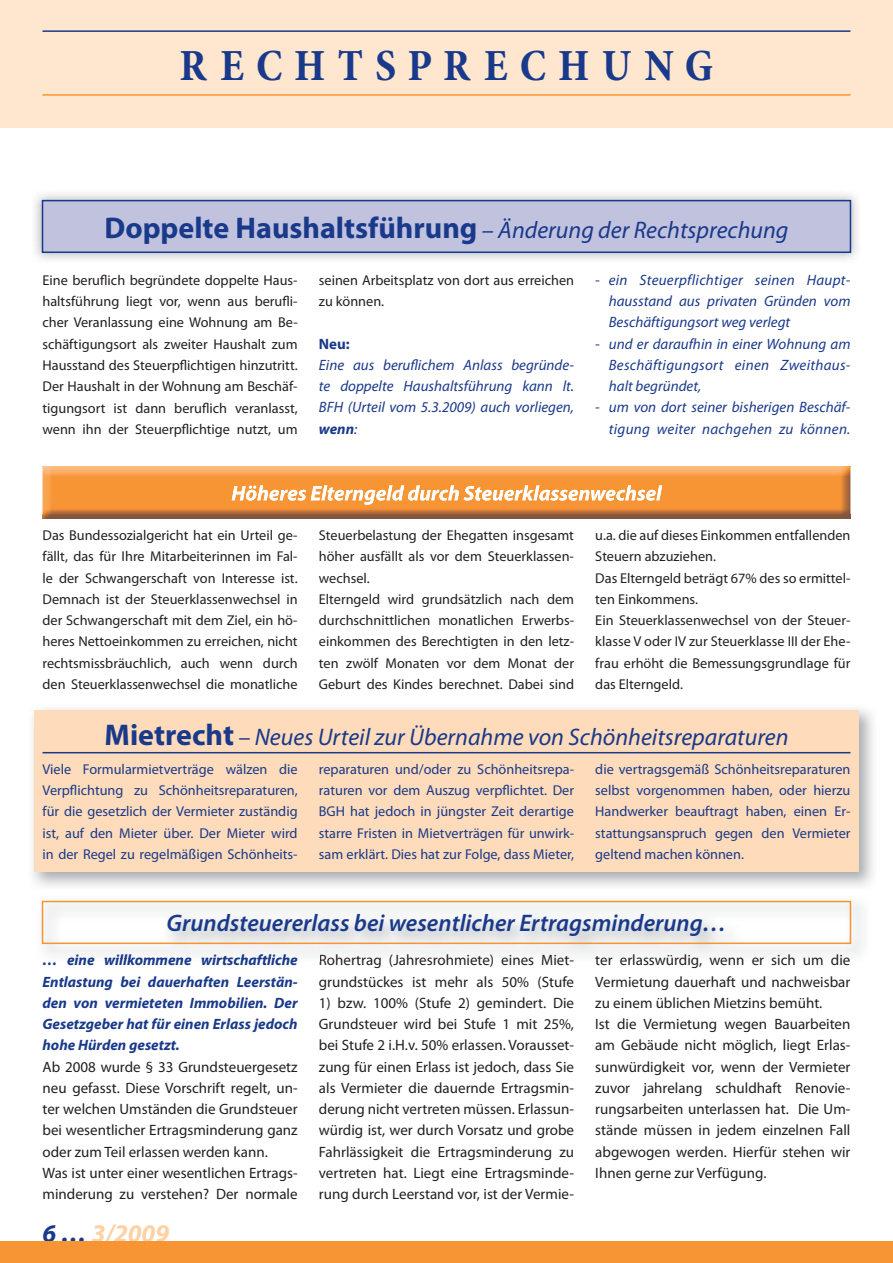
<style>
.page{position:relative;width:893px;height:1263px;background:#fff}
.page>*{position:absolute;margin:0;border:0;box-sizing:border-box;transform-origin:0 0}
.t1{font:700 condensed 45px "Minion Pro";letter-spacing:.265em;color:#19398a}
.t2{font:italic 700 25.5px "Myriad Pro";color:#fed1a5}
.t3{font:italic 24px "Myriad Pro";color:#19398a}
.t4{font:italic 600 24px "Myriad Pro";color:#19398a}
.t5{font:15px/21.3px "Myriad Pro";color:#231f20}
.t6{font:italic 15px/21.3px "Myriad Pro";color:#19398a;text-align:justify}
.t7{font:italic 700 15px/21.3px "Myriad Pro";color:#19398a}
.t8{font:italic 700 15px "Myriad Pro";color:#183787}
.t9{font:700 15px "Myriad Pro";color:#19398a}
.t10{font:14.25px/21.3px "Myriad Pro";color:#231f20}
.t11{font:14.25px/21.3px "Myriad Pro";color:#19398a;text-align:justify}
.s1{font-weight:700;font-style:normal;font-size:30px}
.s2{font-weight:700}
.s3{color:#183888}
.s4{color:#19398a}
</style>
<div class="page">
<div style="left:0;top:0;width:893px;height:128px;background:#ffe6ce"></div>
<div style="left:34px;top:710px;width:825px;height:162px;background:#fedbba"></div>
<img style="left:34px;top:193px;width:824px;height:66px">
<div style="left:43px;top:201px;width:807px;height:51px;background:#c1c2de"></div>
<div style="left:42px;top:200px;width:809px;height:53px;border:2px solid #19398a"></div>
<div style="left:0;top:1242px;width:893px;height:21px;background:#f79433"></div>
<hr style="left:43px;top:30px;width:807px;height:2px;background:#19398a">
<hr style="left:43px;top:94px;width:807px;height:2px;background:#f79433">
<img style="left:43px;top:466px;width:807px;height:53px">
<img style="left:589px;top:492px;width:2px;height:8px">
<img style="left:364px;top:500px;width:11px;height:5px">
<svg style="left:637px;top:490px;width:19px;height:10px"></svg>
<svg style="left:606px;top:490px;width:19px;height:10px"></svg>
<img style="left:464px;top:486px;width:10px;height:14px">
<img style="left:408px;top:485px;width:12px;height:15px">
<img style="left:387px;top:485px;width:17px;height:15px">
<img style="left:656px;top:485px;width:6px;height:15px">
<img style="left:625px;top:485px;width:11px;height:15px">
<img style="left:591px;top:490px;width:15px;height:10px">
<svg style="left:539px;top:490px;width:50px;height:10px"></svg>
<img style="left:522px;top:485px;width:17px;height:15px">
<svg style="left:475px;top:487px;width:48px;height:13px"></svg>
<img style="left:448px;top:485px;width:11px;height:15px">
<svg style="left:411px;top:490px;width:37px;height:10px"></svg>
<svg style="left:328px;top:487px;width:58px;height:13px"></svg>
<img style="left:311px;top:485px;width:16px;height:15px">
<svg style="left:269px;top:490px;width:37px;height:10px"></svg>
<img style="left:257px;top:485px;width:11px;height:15px">
<img style="left:232px;top:486px;width:14px;height:14px">
<svg style="left:246px;top:486px;width:10px;height:14px"></svg>
<div style="left:42px;top:901px;width:809px;height:43px;border:2px solid #f79433"></div>
<hr style="left:43px;top:752px;width:807px;height:1px;background:#19398a">
<h1 class="t1" style="left:180px;top:38px;width:535px">RECHTSPRECHUNG</h1>
<h3 class="t3" style="left:104px;top:221px;width:685px"><span class="s1">Doppelte Haushaltsführung</span> – Änderung der Rechtsprechung</h3>
<p class="t10" style="left:43px;top:271px;width:257px;text-align:justify">Eine beruflich begründete doppelte Haus&shy;haltsführung liegt vor, wenn aus berufli&shy;cher Veranlassung eine Wohnung am Be&shy;schäftigungsort als zweiter Haushalt zum Hausstand des Steuerpflichtigen hinzutritt.<br>Der Haushalt in der Wohnung am Beschäf&shy;tigungsort ist dann beruflich veranlasst, wenn ihn der Steuerpflichtige nutzt, um</p>
<p class="t10" style="left:319px;top:271px;width:257px">seinen Arbeitsplatz von dort aus erreichen zu können.</p>
<p class="t9" style="left:319px;top:338px;width:32px">Neu:</p>
<p class="t6" style="left:319px;top:356px;width:257px">Eine aus beruflichem Anlass begründe&shy;te doppelte Haushaltsführung kann lt.<br>BFH (Urteil vom 5.3.2009) auch vorliegen, <span class="s2">wenn</span>:</p>
<p class="t6" style="left:609px;top:271px;width:243px;text-indent:-13px">- ein Steuerpflichtiger seinen Haupt&shy;hausstand aus privaten Gründen vom Beschäftigungsort weg verlegt</p>
<p class="t6" style="left:609px;top:334px;width:243px;text-indent:-14px">- und er daraufhin in einer Wohnung am Beschäftigungsort einen Zweithaus&shy;halt begründet,</p>
<p class="t6" style="left:595px;top:398px;width:257px;text-align:right">- um von dort seiner bisherigen Beschäf&shy;tigung weiter nachgehen zu können.</p>
<p class="t10" style="left:43px;top:526px;width:257px;text-align:justify">Das Bundessozialgericht hat ein Urteil ge&shy;fällt, das für Ihre Mitarbeiterinnen im Fal&shy;le der Schwangerschaft von Interesse ist.<br>Demnach ist der Steuerklassenwechsel in der Schwangerschaft mit dem Ziel, ein hö&shy;heres Nettoeinkommen zu erreichen, nicht rechtsmissbräuchlich, auch wenn durch den Steuerklassenwechsel die monatliche</p>
<p class="t10" style="left:319px;top:526px;width:257px">Steuerbelastung der Ehegatten insgesamt höher ausfällt als vor dem Steuerklassen&shy;wechsel.<br>Elterngeld wird grundsätzlich nach dem durchschnittlichen monatlichen Erwerbs&shy;einkommen des Berechtigten in den letz&shy;ten zwölf Monaten vor dem Monat der Geburt des Kindes berechnet. Dabei sind</p>
<p class="t10" style="left:595px;top:526px;width:257px">u.a. die auf dieses Einkommen entfallenden Steuern abzuziehen.<br>Das Elterngeld beträgt 67% des so ermittel&shy;ten Einkommens.<br>Ein Steuerklassenwechsel von der Steuer&shy;klasse V oder IV zur Steuerklasse III der Ehe&shy;frau erhöht die Bemessungsgrundlage für das Elterngeld.</p>
<h3 class="t3" style="left:104px;top:728px;width:685px"><span class="s1">Mietrecht</span> – Neues Urteil zur Übernahme von Schönheitsreparaturen</h3>
<p class="t11" style="left:43px;top:760px;width:257px">Viele Formularmietverträge wälzen die Verpflichtung zu Schönheitsreparaturen, für die gesetzlich der Vermieter zuständig ist, auf den Mieter über. Der Mieter wird in der Regel zu regelmäßigen Schönheits-</p>
<p class="t11" style="left:319px;top:760px;width:257px">reparaturen und/oder zu Schönheitsrepa&shy;raturen vor dem Auszug verpflichtet. Der BGH hat jedoch in jüngster Zeit derartige starre Fristen in Mietverträgen für unwirk&shy;sam erklärt. Dies hat zur Folge, dass Mieter,</p>
<p class="t11" style="left:595px;top:760px;width:257px">die vertragsgemäß Schönheitsreparaturen selbst vorgenommen haben, oder hierzu Handwerker beauftragt haben, einen Er&shy;stattungsanspruch gegen den Vermieter geltend machen können.</p>
<h3 class="t4" style="left:167px;top:914px;width:561px">Grundsteuererlass bei wesentlicher Ertragsminderung…</h3>
<p class="t5" style="left:595px;top:951px;width:257px">ter erlasswürdig, wenn er sich um die Vermietung dauerhaft und nachweisbar zu einem üblichen Mietzins bemüht.<br>Ist die Vermietung wegen Bauarbeiten am Gebäude nicht möglich, liegt Erlas&shy;sunwürdigkeit vor, wenn der Vermieter zuvor jahrelang schuldhaft Renovie&shy;rungsarbeiten unterlassen hat. Die Um&shy;stände müssen in jedem einzelnen Fall abgewogen werden. Hierfür stehen wir Ihnen gerne zur Verfügung.</p>
<p class="t8" style="left:67px;top:955px;width:232px">ei<span class="s3">ne w</span>illk<span class="s3">ommene w</span>ir<span class="s3">ts</span>chaftliche</p>
<p class="t5" style="left:319px;top:951px;width:257px">Rohertrag (Jahresrohmiete) eines Miet-</p>
<p class="t7" style="left:43px;top:951px;width:257px">…<br>Entlastung bei dauerhaften Leerstän&shy;den von vermieteten Immobilien. Der<br>Gesetzgeber hat für einen Erlass jedoch hohe Hürden gesetzt.</p>
<p class="t5" style="left:43px;top:1057px;width:257px">Ab 2008 wurde § 33 Grundsteuergesetz neu gefasst. Diese Vorschrift regelt, un&shy;ter welchen Umständen die Grundsteuer bei wesentlicher Ertragsminderung ganz oder zum Teil erlassen werden kann.<br>Was ist unter einer wesentlichen Ertrags&shy;minderung zu verstehen? Der normale</p>
<p class="t5" style="left:319px;top:972px;width:257px">grundstückes ist mehr als 50% (Stufe</p>
<p class="t5" style="left:319px;top:994px;width:257px;text-align:justify">1) bzw. 100% (Stufe 2) gemindert. Die Grundsteuer wird bei Stufe 1 mit 25%, bei Stufe 2 i.H.v. 50% erlassen. Vorausset&shy;zung für einen Erlass ist jedoch, dass Sie als Vermieter die dauernde Ertragsmin&shy;derung nicht vertreten müssen. Erlassun&shy;würdig ist, wer durch Vorsatz und grobe Fahrlässigkeit die Ertragsminderung zu vertreten hat. Liegt eine Ertragsminde&shy;rung durch Leerstand vor, ist der Vermie-</p>
<h2 class="t2" style="left:43px;top:1223px;width:128px"><span class="s4">6 …</span> 3/2009</h2>
</div>
